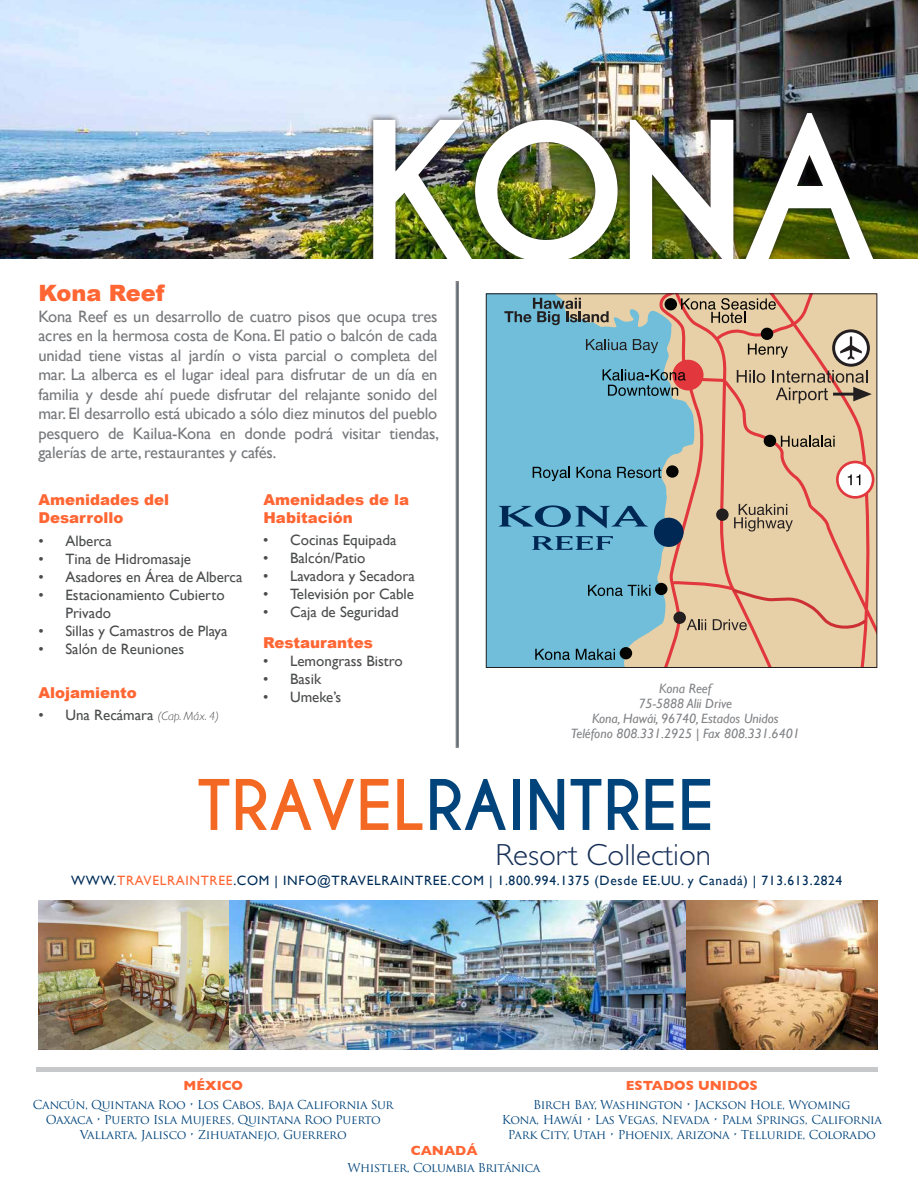
<style>
.page{position:relative;width:918px;height:1188px;background:#fff}
.page>*{position:absolute;margin:0;border:0;box-sizing:border-box;transform-origin:0 0}
.t1{font:700 142.5px "Libby";color:#fff}
.t2{font:300 30.6px "Gill Sans";color:#162f57}
.t3{font:900 22.5px "Arial";color:#f63}
.t4{font:16.5px/19.5px "Gill Sans";letter-spacing:-.01em;color:#76787b;text-align:justify}
.t5{font:15px/18px "Gill Sans";color:#4b4c4d}
.t6{font:900 15px "Arial";color:#f63}
.t7{font:13.5px "Gill Sans";letter-spacing:.05em;color:#002e59}
.t8{font:italic 13.5px "Gill Sans";color:#808285}
.t9{font:700 13.5px "Gill Sans";color:#f63}
.t10{font:12px/15px "Trajan Pro";letter-spacing:-.03em;color:#00447b;text-align:center}
.s1{font-weight:300;font-style:italic;font-size:12px}
.s2{color:#f63}
</style>
<div class="page">
<div style="left:36px;top:1067px;width:842px;height:5px;background:#c7c8ca"></div>
<div style="left:456px;top:281px;width:3px;height:467px;background:#002855;border:2px solid #808285"></div>
<svg style="left:199px;top:779px;width:30px;height:51px"></svg>
<svg style="left:236px;top:779px;width:118px;height:51px"></svg>
<svg style="left:361px;top:779px;width:27px;height:51px"></svg>
<svg style="left:397px;top:779px;width:25px;height:51px"></svg>
<svg style="left:430px;top:779px;width:76px;height:51px"></svg>
<div style="left:513px;top:779px;width:7px;height:51px;background:#00447b"></div>
<svg style="left:530px;top:779px;width:34px;height:51px"></svg>
<svg style="left:571px;top:779px;width:30px;height:51px"></svg>
<svg style="left:608px;top:779px;width:31px;height:51px"></svg>
<svg style="left:646px;top:779px;width:27px;height:51px"></svg>
<svg style="left:682px;top:779px;width:28px;height:51px"></svg>
<img style="left:0;top:0;width:918px;height:259px">
<div style="left:367px;top:107px;width:513px;height:161px;background:#231f20;opacity:.81"></div>
<svg style="left:488px;top:296px;width:387px;height:370px;background:#adc0b8"></svg>
<svg style="left:586px;top:339px;width:41px;height:11px"></svg>
<svg style="left:633px;top:339px;width:25px;height:14px"></svg>
<svg style="left:681px;top:298px;width:95px;height:25px;background:#b8a282"></svg>
<svg style="left:748px;top:344px;width:40px;height:14px"></svg>
<svg style="left:781px;top:436px;width:54px;height:11px"></svg>
<div style="left:837px;top:462px;width:36px;height:35px;background:#fff;border-radius:50%"></div>
<div style="left:836px;top:461px;width:38px;height:38px;border:3px solid #e1373d;border-radius:50%"></div>
<svg style="left:848px;top:474px;width:12px;height:11px"></svg>
<svg style="left:533px;top:467px;width:37px;height:14px"></svg>
<svg style="left:577px;top:467px;width:34px;height:11px"></svg>
<svg style="left:617px;top:467px;width:44px;height:11px"></svg>
<svg style="left:734px;top:504px;width:59px;height:27px;background:#b7a486"></svg>
<svg style="left:687px;top:619px;width:19px;height:11px"></svg>
<svg style="left:713px;top:587px;width:157px;height:47px;background:#e1bb98"></svg>
<svg style="left:588px;top:585px;width:62px;height:11px"></svg>
<svg style="left:535px;top:649px;width:35px;height:11px"></svg>
<svg style="left:576px;top:649px;width:39px;height:11px"></svg>
<svg style="left:504px;top:298px;width:105px;height:27px;background:#7b9899"></svg>
<svg style="left:532px;top:536px;width:81px;height:14px"></svg>
<svg style="left:498px;top:505px;width:150px;height:24px;background:#4c8eae"></svg>
<svg style="left:834px;top:331px;width:34px;height:34px"></svg>
<div style="left:832px;top:329px;width:38px;height:38px;border:3px solid #231f20;border-radius:50%"></div>
<svg style="left:840px;top:336px;width:22px;height:24px"></svg>
<div style="left:655px;top:519px;width:27px;height:26px;background:#002855;border-radius:50%"></div>
<div style="left:654px;top:518px;width:30px;height:29px;border:3px solid #002855;border-radius:50%"></div>
<div style="left:674px;top:361px;width:28px;height:28px;background:#e1373d;border-radius:50%"></div>
<div style="left:672px;top:360px;width:32px;height:30px;border:3px solid #e1373d;border-radius:50%"></div>
<svg style="left:603px;top:369px;width:83px;height:27px;background:#698693"></svg>
<svg style="left:737px;top:370px;width:28px;height:13px"></svg>
<svg style="left:773px;top:370px;width:99px;height:34px;background:#bba486"></svg>
<hr style="left:833px;top:393px;width:22px;height:3px;background:#231f20">
<div style="left:486px;top:294px;width:391px;height:374px;border:1px solid #231f20"></div>
<img style="left:38px;top:900px;width:840px;height:149px">
<div style="left:0;top:259px;width:918px;height:21px;background:#fff"></div>
<p class="t1" style="left:359px;top:108px;width:524px">KONA</p>
<p class="t3" style="left:38px;top:276px;width:128px">Kona Reef</p>
<p class="t4" style="left:38px;top:306px;width:402px">Kona Reef es un desarrollo de cuatro pisos que ocupa tres acres en la hermosa costa de Kona. El patio o balcón de cada unidad tiene vistas al jardín o vista parcial o completa del mar. La alberca es el lugar ideal para disfrutar de un día en familia y desde ahí puede disfrutar del relajante sonido del mar. El desarrollo está ubicado a sólo diez minutos del pueblo pesquero de Kailua-Kona en donde podrá visitar tiendas, galerías de arte, restaurantes y cafés.</p>
<p class="t6" style="left:38px;top:489px;width:132px">Amenidades del</p>
<p class="t6" style="left:38px;top:507px;width:87px">Desarrollo</p>
<p class="t6" style="left:263px;top:489px;width:147px">Amenidades de la</p>
<p class="t6" style="left:263px;top:507px;width:91px">Habitación</p>
<p class="t5" style="left:38px;top:531px;width:75px">• Alberca</p>
<p class="t5" style="left:38px;top:549px;width:154px">• Tina de Hidromasaje</p>
<p class="t5" style="left:38px;top:567px;width:206px">• Asadores en Área de Alberca</p>
<p class="t5" style="left:65px;top:585px;width:161px;text-indent:-27px">• Estacionamiento Cubierto<br>Privado</p>
<p class="t5" style="left:38px;top:621px;width:191px">• Sillas y Camastros de Playa</p>
<p class="t5" style="left:38px;top:639px;width:147px">• Salón de Reuniones</p>
<p class="t6" style="left:38px;top:682px;width:100px">Alojamiento</p>
<p class="t5" style="left:38px;top:705px;width:182px">• Una Recámara <span class="s1">(Cap. Máx. 4)</span></p>
<p class="t5" style="left:263px;top:531px;width:135px">• Cocinas Equipada</p>
<p class="t5" style="left:263px;top:549px;width:104px">• Balcón/Patio</p>
<p class="t5" style="left:263px;top:567px;width:153px">• Lavadora y Secadora</p>
<p class="t5" style="left:263px;top:585px;width:152px">• Televisión por Cable</p>
<p class="t5" style="left:263px;top:603px;width:137px">• Caja de Seguridad</p>
<p class="t6" style="left:263px;top:632px;width:111px">Restaurantes</p>
<p class="t5" style="left:263px;top:651px;width:141px">• Lemongrass Bistro</p>
<p class="t5" style="left:263px;top:669px;width:60px">• Basik</p>
<p class="t5" style="left:263px;top:687px;width:80px">• Umeke’s</p>
<p class="t8" style="left:659px;top:681px;width:54px">Kona Reef</p>
<p class="t8" style="left:639px;top:696px;width:95px">75-5888 Alii Drive</p>
<p class="t8" style="left:592px;top:711px;width:188px">Kona, Hawái, 96740, Estados Unidos</p>
<p class="t8" style="left:571px;top:726px;width:230px">Teléfono 808.331.2925 | Fax 808.331.6401</p>
<h2 class="t2" style="left:495px;top:837px;width:217px">Resort Collection</h2>
<p class="t7" style="left:71px;top:872px;width:773px">WWW.<span class="s2">TRAVELRAINTREE</span>.COM | INFO@TRAVELRAINTREE.COM | 1.800.994.1375 (Desde EE.UU. y Canadá) | 713.613.2824</p>
<p class="t9" style="left:184px;top:1077px;width:61px">MÉXICO</p>
<p class="t9" style="left:626px;top:1077px;width:134px">ESTADOS UNIDOS</p>
<p class="t10" style="left:33px;top:1097px;width:362px">Cancún, Quintana Roo • Los Cabos, Baja California Sur<br>Oaxaca • Puerto Isla Mujeres, Quintana Roo Puerto<br>Vallarta, Jalisco • Zihuatanejo, Guerrero</p>
<p class="t10" style="left:502px;top:1097px;width:382px">Birch Bay, Washington • Jackson Hole, Wyoming<br>Kona, Hawái • Las Vegas, Nevada • Palm Springs, California<br>Park City, Utah • Phoenix, Arizona • Telluride, Colorado</p>
<p class="t10" style="left:347px;top:1160px;width:195px">Whistler, Columbia Británica</p>
<p class="t9" style="left:411px;top:1142px;width:68px">CANADÁ</p>
</div>
